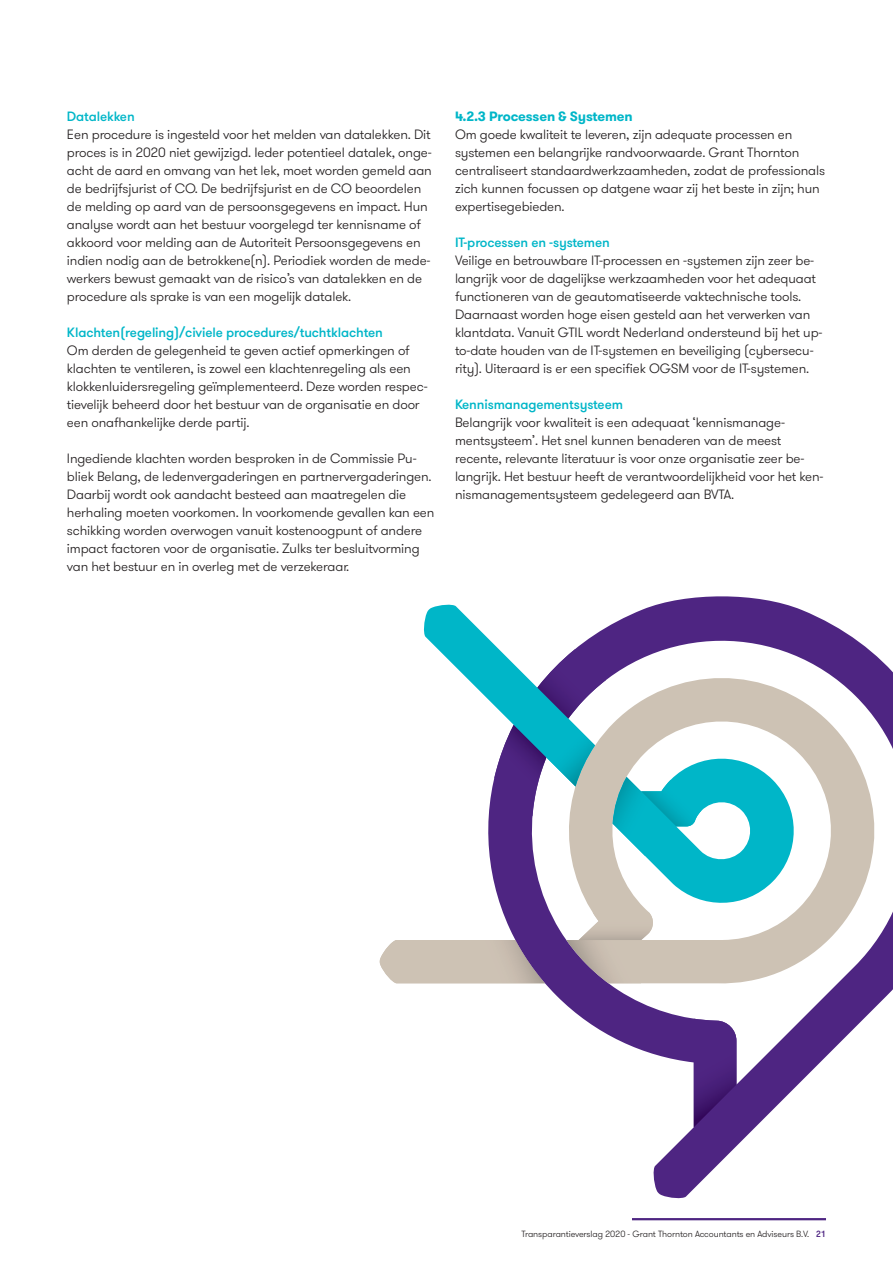
<style>
.page{position:relative;width:893px;height:1263px;background:#fff}
.page>*{position:absolute;margin:0;border:0;box-sizing:border-box;transform-origin:0 0}
.t1{font:300 13.5px/18px "GT Walsheim Pro";letter-spacing:-.01em;color:#231f20}
.t2{font:500 13.5px "GT Walsheim Pro";letter-spacing:-.01em;color:#00b6c8}
.t3{font:700 13.5px "GT Walsheim Pro";letter-spacing:-.01em;color:#00b6c8}
.t4{font:300 9px "GT Walsheim Pro";letter-spacing:-.01em;color:#231f20}
.s1{font-weight:500;color:#4e2582}
</style>
<div class="page">
<hr style="left:632px;top:1218px;width:194px;height:2px;background:#4e2582">
<svg style="left:457px;top:596px;width:436px;height:603px"></svg>
<img style="left:566px;top:940px;width:75px;height:43px">
<svg style="left:579px;top:956px;width:5px;height:5px"></svg>
<div style="left:380px;top:940px;width:135px;height:43px;background:#cdc2b4"></div>
<img style="left:515px;top:940px;width:30px;height:43px">
<svg style="left:613px;top:752px;width:188px;height:158px"></svg>
<img style="left:595px;top:649px;width:11px;height:70px">
<img style="left:494px;top:786px;width:52px;height:30px">
<img style="left:694px;top:1019px;width:42px;height:108px">
<svg style="left:423px;top:604px;width:172px;height:182px"></svg>
<img style="left:546px;top:719px;width:49px;height:67px">
<img style="left:579px;top:912px;width:74px;height:28px">
<p class="t2" style="left:67px;top:108px;width:69px">Datalekken</p>
<p class="t1" style="left:67px;top:126px;width:366px">Een procedure is ingesteld voor het melden van datalekken. Dit proces is in 2020 niet gewijzigd. Ieder potentieel datalek, onge&shy;acht de aard en omvang van het lek, moet worden gemeld aan de bedrijfsjurist of CO. De bedrijfsjurist en de CO beoordelen de melding op aard van de persoonsgegevens en impact. Hun analyse wordt aan het bestuur voorgelegd ter kennisname of akkoord voor melding aan de Autoriteit Persoonsgegevens en indien nodig aan de betrokkene(n). Periodiek worden de mede&shy;werkers bewust gemaakt van de risico’s van datalekken en de procedure als sprake is van een mogelijk datalek.</p>
<p class="t2" style="left:67px;top:324px;width:317px">Klachten(regeling)/civiele procedures/tuchtklachten</p>
<p class="t1" style="left:67px;top:342px;width:362px">Om derden de gelegenheid te geven actief opmerkingen of klachten te ventileren, is zowel een klachtenregeling als een klokkenluidersregeling geïmplementeerd. Deze worden respec&shy;tievelijk beheerd door het bestuur van de organisatie en door een onafhankelijke derde partij.</p>
<p class="t1" style="left:67px;top:450px;width:369px">Ingediende klachten worden besproken in de Commissie Pu&shy;bliek Belang, de ledenvergaderingen en partnervergaderingen.<br>Daarbij wordt ook aandacht besteed aan maatregelen die herhaling moeten voorkomen. In voorkomende gevallen kan een schikking worden overwogen vanuit kostenoogpunt of andere impact factoren voor de organisatie. Zulks ter besluitvorming van het bestuur en in overleg met de verzekeraar.</p>
<p class="t3" style="left:455px;top:107px;width:179px">4.2.3 Processen &amp; Systemen</p>
<p class="t1" style="left:455px;top:126px;width:372px">Om goede kwaliteit te leveren, zijn adequate processen en systemen een belangrijke randvoorwaarde. Grant Thornton centraliseert standaardwerkzaamheden, zodat de professionals zich kunnen focussen op datgene waar zij het beste in zijn; hun expertisegebieden.</p>
<p class="t2" style="left:455px;top:234px;width:156px">IT-processen en -systemen</p>
<p class="t1" style="left:455px;top:252px;width:369px">Veilige en betrouwbare IT-processen en -systemen zijn zeer be&shy;langrijk voor de dagelijkse werkzaamheden voor het adequaat functioneren van de geautomatiseerde vaktechnische tools.<br>Daarnaast worden hoge eisen gesteld aan het verwerken van klantdata. Vanuit GTIL wordt Nederland ondersteund bij het up&shy;to-date houden van de IT-systemen en beveiliging (cybersecu&shy;rity). Uiteraard is er een specifiek OGSM voor de IT-systemen.</p>
<p class="t2" style="left:455px;top:396px;width:169px">Kennismanagementsysteem</p>
<p class="t1" style="left:455px;top:414px;width:370px">Belangrijk voor kwaliteit is een adequaat ‘kennismanage&shy;mentsysteem’. Het snel kunnen benaderen van de meest recente, relevante literatuur is voor onze organisatie zeer be&shy;langrijk. Het bestuur heeft de verantwoordelijkheid voor het ken&shy;nismanagementsysteem gedelegeerd aan BVTA.</p>
<p class="t4" style="left:521px;top:1228px;width:306px">Transparantieverslag 2020 - Grant Thornton Accountants en Adviseurs B.V. <span class="s1">21</span></p>
</div>
